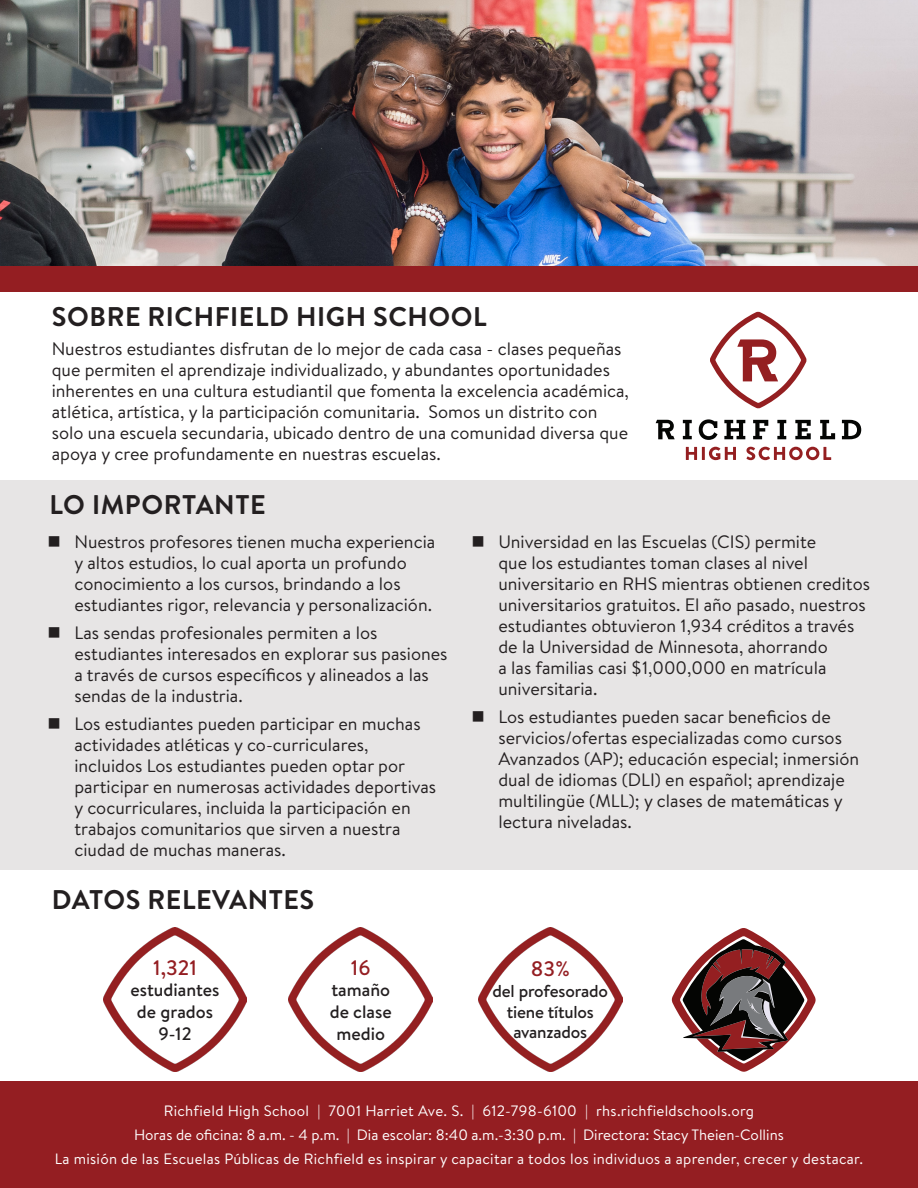
<style>
.page{position:relative;width:918px;height:1188px;background:#fff}
.page>*{position:absolute;margin:0;border:0;box-sizing:border-box;transform-origin:0 0}
.t1{font:700 27px "Brandon Text";letter-spacing:.02em;color:#231f20}
.t2{font:500 21px "Brandon Text";color:#941e22}
.t3{font:18px/21px "Brandon Text";color:#231f20}
.t4{font:500 18px "Brandon Text";color:#231f20}
.t5{font:500 17.25px "Brandon Text";letter-spacing:-.01em;color:#231f20}
.t6{font:15px "Brandon Text";letter-spacing:.02em;color:#fff}
.t7{font:15px "Brandon Text";color:#fff}
</style>
<div class="page">
<img style="left:0;top:0;width:918px;height:267px">
<svg style="left:710px;top:312px;width:97px;height:97px"></svg>
<svg style="left:683px;top:420px;width:9px;height:19px"></svg>
<svg style="left:724px;top:420px;width:21px;height:19px"></svg>
<svg style="left:753px;top:420px;width:15px;height:19px"></svg>
<svg style="left:777px;top:420px;width:9px;height:19px"></svg>
<svg style="left:795px;top:420px;width:16px;height:19px"></svg>
<svg style="left:820px;top:420px;width:15px;height:19px"></svg>
<svg style="left:656px;top:420px;width:19px;height:19px"></svg>
<svg style="left:842px;top:420px;width:19px;height:19px"></svg>
<svg style="left:699px;top:419px;width:19px;height:21px"></svg>
<svg style="left:686px;top:447px;width:50px;height:13px"></svg>
<svg style="left:746px;top:447px;width:85px;height:13px"></svg>
<div style="left:0;top:1081px;width:918px;height:107px;background:#941e22"></div>
<img style="left:478px;top:928px;width:144px;height:144px">
<img style="left:103px;top:928px;width:144px;height:144px">
<img style="left:289px;top:928px;width:144px;height:144px">
<svg style="left:672px;top:928px;width:144px;height:144px"></svg>
<div style="left:0;top:480px;width:918px;height:390px;background:#e7e5e5"></div>
<div style="left:0;top:267px;width:918px;height:25px;background:#941e22"></div>
<p class="t1" style="left:52px;top:298px;width:436px">SOBRE RICHFIELD HIGH SCHOOL</p>
<p class="t3" style="left:52px;top:338px;width:579px">Nuestros estudiantes disfrutan de lo mejor de cada casa - clases pequeñas que permiten el aprendizaje individualizado, y abundantes oportunidades inherentes en una cultura estudiantil que fomenta la excelencia académica, atlética, artística, y la participación comunitaria. Somos un distrito con solo una escuela secundaria, ubicado dentro de una comunidad diversa que apoya y cree profundamente en nuestras escuelas.</p>
<p class="t1" style="left:50px;top:486px;width:218px">LO IMPORTANTE</p>
<p class="t3" style="left:74px;top:531px;width:362px">Nuestros profesores tienen mucha experiencia y altos estudios, lo cual aporta un profundo conocimiento a los cursos, brindando a los estudiantes rigor, relevancia y personalización.</p>
<p class="t3" style="left:74px;top:621px;width:375px">Las sendas profesionales permiten a los estudiantes interesados en explorar sus pasiones a través de cursos específicos y alineados a las sendas de la industria.</p>
<p class="t3" style="left:74px;top:712px;width:363px">Los estudiantes pueden participar en muchas actividades atléticas y co-curriculares, incluidos Los estudiantes pueden optar por participar en numerosas actividades deportivas y cocurriculares, incluida la participación en trabajos comunitarios que sirven a nuestra ciudad de muchas maneras.</p>
<p class="t1" style="left:52px;top:881px;width:264px">DATOS RELEVANTES</p>
<p class="t2" style="left:153px;top:953px;width:45px">1,321</p>
<p class="t4" style="left:130px;top:978px;width:91px">estudiantes</p>
<p class="t4" style="left:137px;top:999px;width:78px">de grados</p>
<p class="t4" style="left:158px;top:1021px;width:35px">9-12</p>
<p class="t2" style="left:351px;top:953px;width:21px">16</p>
<p class="t4" style="left:331px;top:978px;width:60px">tamaño</p>
<p class="t4" style="left:330px;top:999px;width:64px">de clase</p>
<p class="t4" style="left:337px;top:1021px;width:50px">medio</p>
<p class="t3" style="left:498px;top:531px;width:373px">Universidad en las Escuelas (CIS) permite<br>que los estudiantes toman clases al nivel universitario en RHS mientras obtienen creditos universitarios gratuitos. El año pasado, nuestros estudiantes obtuvieron 1,934 créditos a través de la Universidad de Minnesota, ahorrando<br>a las familias casi $1,000,000 en matrícula universitaria.</p>
<p class="t3" style="left:498px;top:705px;width:362px">Los estudiantes pueden sacar beneficios de servicios/ofertas especializadas como cursos Avanzados (AP); educación especial; inmersión dual de idiomas (DLI) en español; aprendizaje multilingüe (MLL); y clases de matemáticas y lectura niveladas.</p>
<p class="t2" style="left:531px;top:954px;width:40px">83%</p>
<p class="t5" style="left:493px;top:979px;width:117px">del profesorado</p>
<p class="t5" style="left:507px;top:1000px;width:89px">tiene títulos</p>
<p class="t5" style="left:513px;top:1020px;width:75px">avanzados</p>
<p class="t6" style="left:164px;top:1101px;width:592px">Richfield High School | 7001 Harriet Ave. S. | 612-798-6100 | rhs.richfieldschools.org</p>
<p class="t7" style="left:134px;top:1125px;width:651px">Horas de oficina: 8 a.m. - 4 p.m. | Dia escolar: 8:40 a.m.-3:30 p.m. | Directora: Stacy Theien-Collins</p>
<p class="t6" style="left:55px;top:1149px;width:810px">La misión de las Escuelas Públicas de Richfield es inspirar y capacitar a todos los individuos a aprender, crecer y destacar.</p>
</div>
